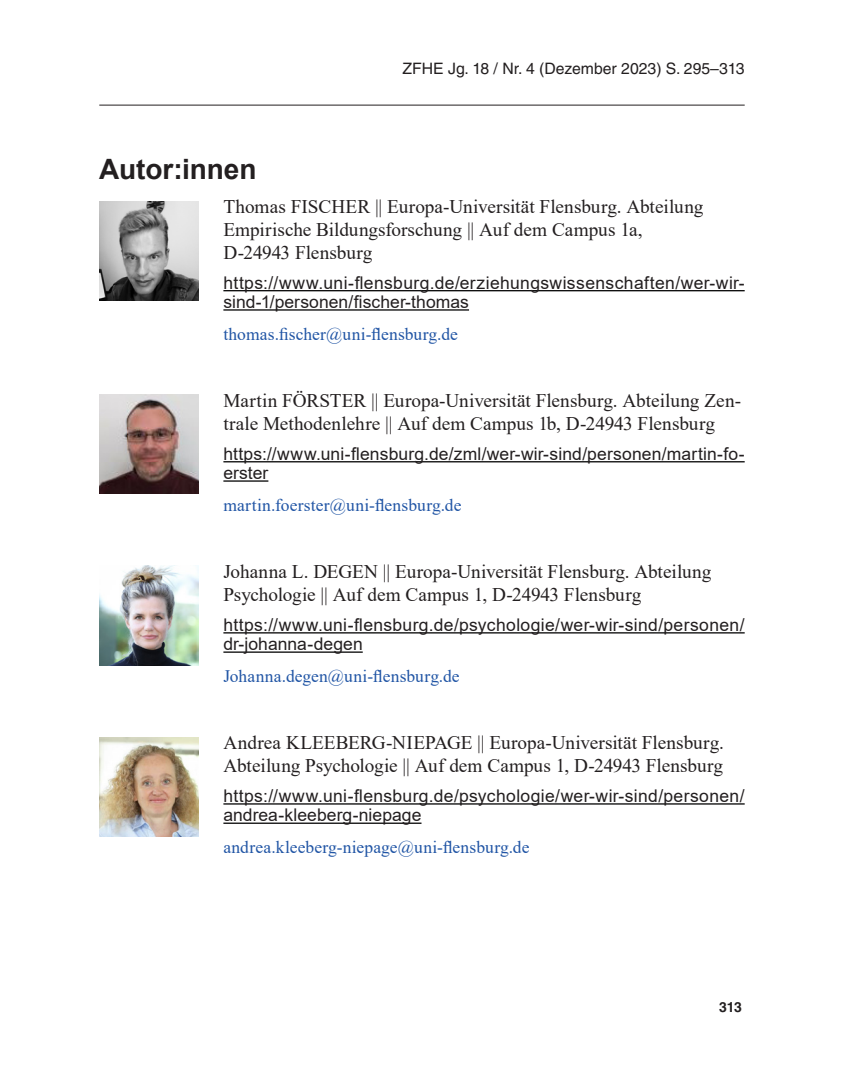
<style>
.page{position:relative;width:844px;height:1092px;background:#fff}
.page>*{position:absolute;margin:0;border:0;box-sizing:border-box;transform-origin:0 0}
.Heading_1{font:700 28px "Arial";letter-spacing:-.005em;color:#231f20}
.autoren-details{font:19.25px/23.1px "Times New Roman";color:#231f20}
.URL{font:17.5px/19.2px "Arial";letter-spacing:.015em;color:#231f20}
.Mail{font:17.5px "Times New Roman";letter-spacing:.01em;color:#2155a5}
.t1{font:15.75px "Helvetica LT Std";color:#231f20}
.t2{font:700 14px "Helvetica LT Std";color:#231f20}
</style>
<div class="page">
<hr style="left:99px;top:105px;width:645px;height:1px;background:#231f20">
<hr style="left:223px;top:290px;width:521px;height:1px;background:#000">
<hr style="left:223px;top:309px;width:246px;height:1px;background:#000">
<hr style="left:223px;top:461px;width:521px;height:1px;background:#000">
<hr style="left:223px;top:480px;width:45px;height:1px;background:#000">
<hr style="left:223px;top:632px;width:521px;height:1px;background:#000">
<hr style="left:223px;top:651px;width:139px;height:1px;background:#000">
<hr style="left:223px;top:803px;width:521px;height:1px;background:#000">
<hr style="left:223px;top:822px;width:198px;height:1px;background:#000">
<img style="left:99px;top:201px;width:99px;height:99px">
<img style="left:99px;top:394px;width:99px;height:100px">
<img style="left:99px;top:566px;width:99px;height:99px">
<img style="left:99px;top:737px;width:99px;height:99px">
<p class="t1" style="left:402px;top:60px;width:343px">ZFHE Jg. 18 / Nr. 4 (Dezember 2023) S. 295–313</p>
<p class="Heading_1" style="left:99px;top:150px;width:159px">Autor:innen</p>
<p class="autoren-details" style="left:223px;top:194px;width:481px">Thomas FISCHER || Europa-Universität Flensburg. Abteilung<br>Empirische Bildungsforschung || Auf dem Campus 1a,<br>D-24943 Flensburg</p>
<p class="URL" style="left:223px;top:273px;width:522px">https://www.uni-flensburg.de/erziehungswissenschaften/wer-wir&shy;sind-1/personen/fischer-thomas</p>
<p class="Mail" style="left:223px;top:321px;width:236px">thomas.fischer@uni-flensburg.de</p>
<p class="autoren-details" style="left:223px;top:388px;width:519px">Martin FÖRSTER || Europa-Universität Flensburg. Abteilung Zen&shy;trale Methodenlehre || Auf dem Campus 1b, D-24943 Flensburg</p>
<p class="URL" style="left:223px;top:444px;width:522px">https://www.uni-flensburg.de/zml/wer-wir-sind/personen/martin-fo&shy;erster</p>
<p class="Mail" style="left:223px;top:492px;width:239px">martin.foerster@uni-flensburg.de</p>
<p class="autoren-details" style="left:223px;top:559px;width:489px">Johanna L. DEGEN || Europa-Universität Flensburg. Abteilung<br>Psychologie || Auf dem Campus 1, D-24943 Flensburg</p>
<p class="URL" style="left:223px;top:615px;width:522px">https://www.uni-flensburg.de/psychologie/wer-wir-sind/personen/ dr-johanna-degen</p>
<p class="Mail" style="left:223px;top:663px;width:238px">Johanna.degen@uni-flensburg.de</p>
<p class="autoren-details" style="left:223px;top:730px;width:502px">Andrea KLEEBERG-NIEPAGE || Europa-Universität Flensburg.<br>Abteilung Psychologie || Auf dem Campus 1, D-24943 Flensburg</p>
<p class="URL" style="left:223px;top:786px;width:522px">https://www.uni-flensburg.de/psychologie/wer-wir-sind/personen/ andrea-kleeberg-niepage</p>
<p class="Mail" style="left:223px;top:834px;width:307px">andrea.kleeberg-niepage@uni-flensburg.de</p>
<p class="t2" style="left:719px;top:997px;width:24px">313</p>
</div>
